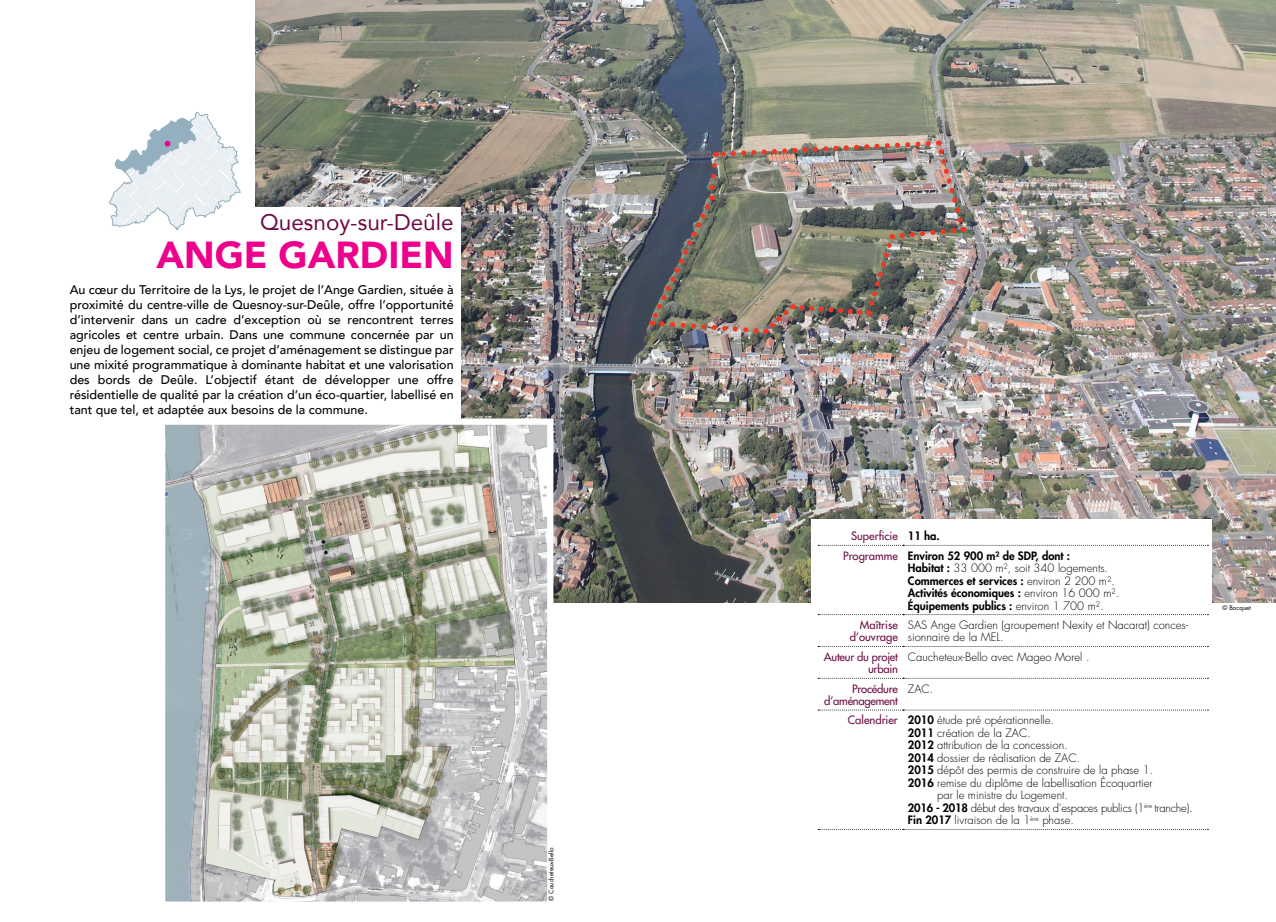
<style>
.page{position:relative;width:1276px;height:922px;background:#fff}
.page>*{position:absolute;margin:0;border:0;box-sizing:border-box;transform-origin:0 0}
.t1{font:900 37.5px "Avenir";color:#ec008c}
.t2{font:22.5px "Avenir";color:#6c0d44}
.t3{font:500 12.5px/15px "Avenir";color:#000;text-align:justify}
.t4{font:300 11.25px/12.5px "Futura Std";color:#000}
.t5{font:800 11.25px/12.5px "Futura Std";color:#000}
.t6{font:300 11.25px "Futura Std";letter-spacing:-.02em;color:#000}
.t7{font:500 11.25px/12.5px "Futura Std";letter-spacing:-.02em;color:#6c0d44;text-align:right}
.t8{font:500 11.25px/12.5px "Futura Std";color:#6c0d44;text-align:right}
.t9{font:6.25px "Futura Std";color:#000}
.s1{font-weight:500;color:#6c0d44}
.s2{font-weight:300}
.s3{font-weight:800}
</style>
<div class="page">
<img style="left:255px;top:0;width:1021px;height:602px">
<div style="left:811px;top:519px;width:400px;height:317px;background:#fff"></div>
<svg style="left:818px;top:545px;width:390px;height:1px"></svg>
<svg style="left:818px;top:614px;width:390px;height:1px"></svg>
<svg style="left:818px;top:646px;width:390px;height:1px"></svg>
<svg style="left:818px;top:677px;width:390px;height:1px"></svg>
<svg style="left:818px;top:709px;width:390px;height:1px"></svg>
<div style="left:0;top:208px;width:461px;height:67px;background:#fff"></div>
<svg style="left:109px;top:112px;width:131px;height:118px"></svg>
<div style="left:63px;top:274px;width:398px;height:146px;background:#fff"></div>
<img style="left:166px;top:425px;width:380px;height:475px">
<div style="left:159px;top:418px;width:394px;height:489px;border:6px solid #fff"></div>
<img style="left:647px;top:138px;width:319px;height:198px">
<h2 class="t2" style="left:260px;top:204px;width:195px">Quesnoy-sur-Deûle</h2>
<h1 class="t1" style="left:156px;top:222px;width:299px">ANGE GARDIEN</h1>
<p class="t3" style="left:70px;top:281px;width:385px">Au cœur du Territoire de la Lys, le projet de l’Ange Gardien, située à proximité du centre-ville de Quesnoy-sur-Deûle, offre l’opportunité d’intervenir dans un cadre d’exception où se rencontrent terres agricoles et centre urbain. Dans une commune concernée par un enjeu de logement social, ce projet d’aménagement se distingue par une mixité programmatique à dominante habitat et une valorisation des bords de Deûle. L’objectif étant de développer une offre résidentielle de qualité par la création d’un éco-quartier, labellisé en tant que tel, et adaptée aux besoins de la commune.</p>
<p class="t9" style="left:547px;top:900px;width:55px;rotate:-90deg">© Caucheteux-Bello</p>
<p class="t5" style="left:843px;top:526px;width:229px;line-height:19.2px;text-indent:8px"><span class="s1">Superficie</span> 11 ha.<br><span class="s1">Programme</span> Environ 52 900 m² de SDP, dont :</p>
<p class="t5" style="left:908px;top:561px;width:213px">Habitat : <span class="s2">33 000 m², soit 340 logements.<br></span>Commerces et services : <span class="s2">environ 2 200 m².<br></span>Activités économiques : <span class="s2">environ 16 000 m².<br></span>Équipements publics : <span class="s2">environ 1 700 m².</span></p>
<p class="t8" style="left:850px;top:618px;width:50px">Maîtrise d’ouvrage</p>
<p class="t4" style="left:908px;top:618px;width:281px">SAS Ange Gardien (groupement Nexity et Nacarat) conces&shy;sionnaire de la MEL.</p>
<p class="t7" style="left:824px;top:650px;width:76px">Auteur du projet urbain</p>
<p class="t4" style="left:908px;top:650px;width:183px">Caucheteux-Bello avec Mageo Morel .</p>
<p class="t7" style="left:824px;top:682px;width:75px">Procédure d’aménagement</p>
<p class="t4" style="left:908px;top:682px;width:27px">ZAC.</p>
<p class="t4" style="left:848px;top:714px;width:208px"><span class="s1">Calendrier</span> <span class="s3">2010</span> étude pré opérationnelle.</p>
<p class="t4" style="left:908px;top:726px;width:124px"><span class="s3">2011</span> création de la ZAC.</p>
<p class="t4" style="left:908px;top:739px;width:161px"><span class="s3">2012</span> attribution de la concession.</p>
<p class="t4" style="left:908px;top:751px;width:174px"><span class="s3">2014</span> dossier de réalisation de ZAC.</p>
<p class="t4" style="left:908px;top:764px;width:247px"><span class="s3">2015</span> dépôt des permis de construire de la phase 1.</p>
<p class="t4" style="left:908px;top:776px;width:246px"><span class="s3">2016</span> remise du diplôme de labellisation Écoquartier</p>
<p class="t4" style="left:937px;top:789px;width:132px">par le ministre du Logement.</p>
<p class="t6" style="left:908px;top:800px;width:286px"><span class="s3">2016 - 2018</span> début des travaux d’espaces publics (1<sup>ère</sup> tranche).</p>
<p class="t4" style="left:908px;top:814px;width:167px"><span class="s3">Fin 2017</span> livraison de la 1<sup>ère</sup> phase.</p>
<p class="t9" style="left:1222px;top:603px;width:30px">© Bocquet</p>
</div>
